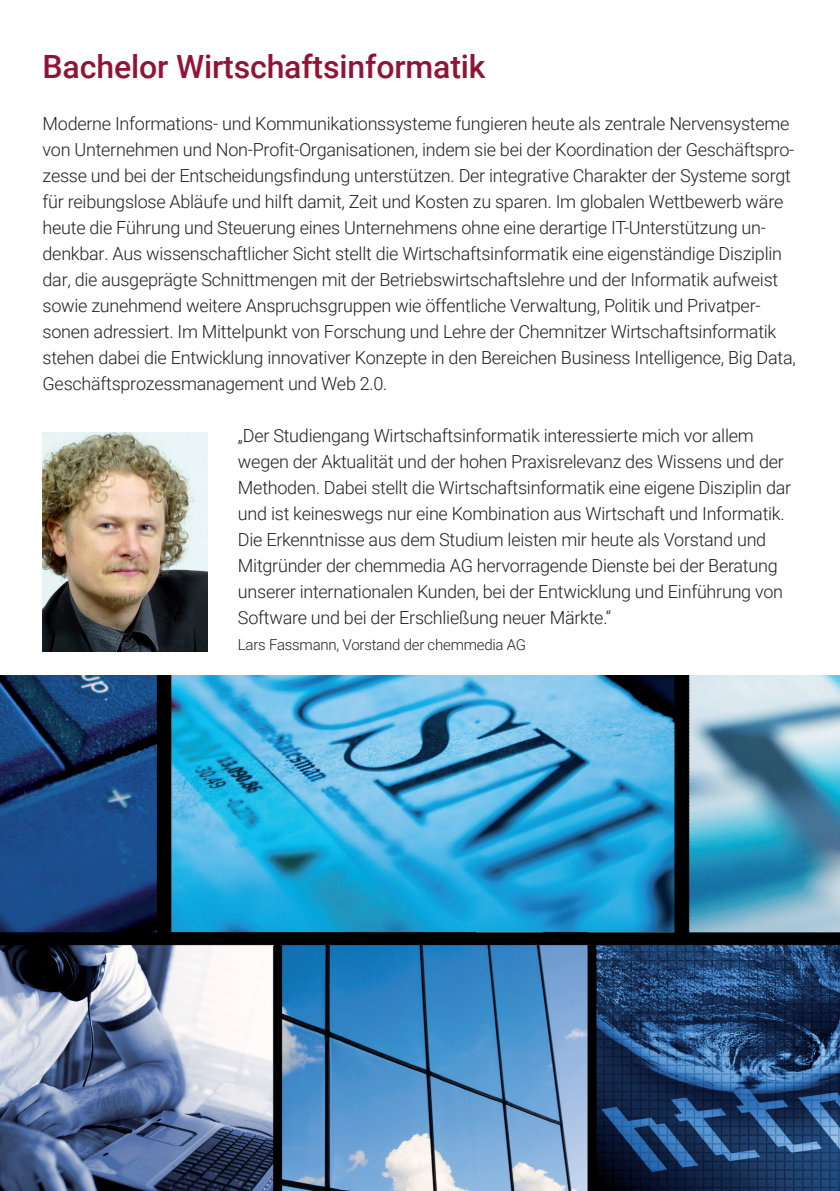
<style>
.page{position:relative;width:840px;height:1191px;background:#fff}
.page>*{position:absolute;margin:0;border:0;box-sizing:border-box;transform-origin:0 0}
.t1{font:500 32px "Roboto";letter-spacing:-.005em;color:#911436}
.Marginalien{font:300 18px/26px "Roboto";letter-spacing:-.015em;color:#231f20}
.Marginalien-2{font:300 15px "Roboto";letter-spacing:-.015em;color:#231f20}
</style>
<div class="page">
<img style="left:0;top:675px;width:839px;height:516px">
<img style="left:43px;top:433px;width:164px;height:218px">
<h1 class="t1" style="left:43px;top:44px;width:444px">Bachelor Wirtschaftsinformatik</h1>
<p class="Marginalien" style="left:43px;top:110px;width:754px">Moderne Informations- und Kommunikationssysteme fungieren heute als zentrale Nervensysteme von Unternehmen und Non-Profit-Organisationen, indem sie bei der Koordination der Geschäftspro&shy;zesse und bei der Entscheidungsfindung unterstützen. Der integrative Charakter der Systeme sorgt für reibungslose Abläufe und hilft damit, Zeit und Kosten zu sparen. Im globalen Wettbewerb wäre heute die Führung und Steuerung eines Unternehmens ohne eine derartige IT-Unterstützung un&shy;denkbar. Aus wissenschaftlicher Sicht stellt die Wirtschaftsinformatik eine eigenständige Disziplin dar, die ausgeprägte Schnittmengen mit der Betriebswirtschaftslehre und der Informatik aufweist sowie zunehmend weitere Anspruchsgruppen wie öffentliche Verwaltung, Politik und Privatper&shy;sonen adressiert. Im Mittelpunkt von Forschung und Lehre der Chemnitzer Wirtschaftsinformatik stehen dabei die Entwicklung innovativer Konzepte in den Bereichen Business Intelligence, Big Data, Geschäftsprozessmanagement und Web 2.0.</p>
<p class="Marginalien" style="left:238px;top:422px;width:554px">„Der Studiengang Wirtschaftsinformatik interessierte mich vor allem wegen der Aktualität und der hohen Praxisrelevanz des Wissens und der Methoden. Dabei stellt die Wirtschaftsinformatik eine eigene Disziplin dar und ist keineswegs nur eine Kombination aus Wirtschaft und Informatik.<br>Die Erkenntnisse aus dem Studium leisten mir heute als Vorstand und Mitgründer der chemmedia AG hervorragende Dienste bei der Beratung unserer internationalen Kunden, bei der Entwicklung und Einführung von Software und bei der Erschließung neuer Märkte.“</p>
<p class="Marginalien-2" style="left:238px;top:634px;width:289px">Lars Fassmann, Vorstand der chemmedia AG</p>
</div>
